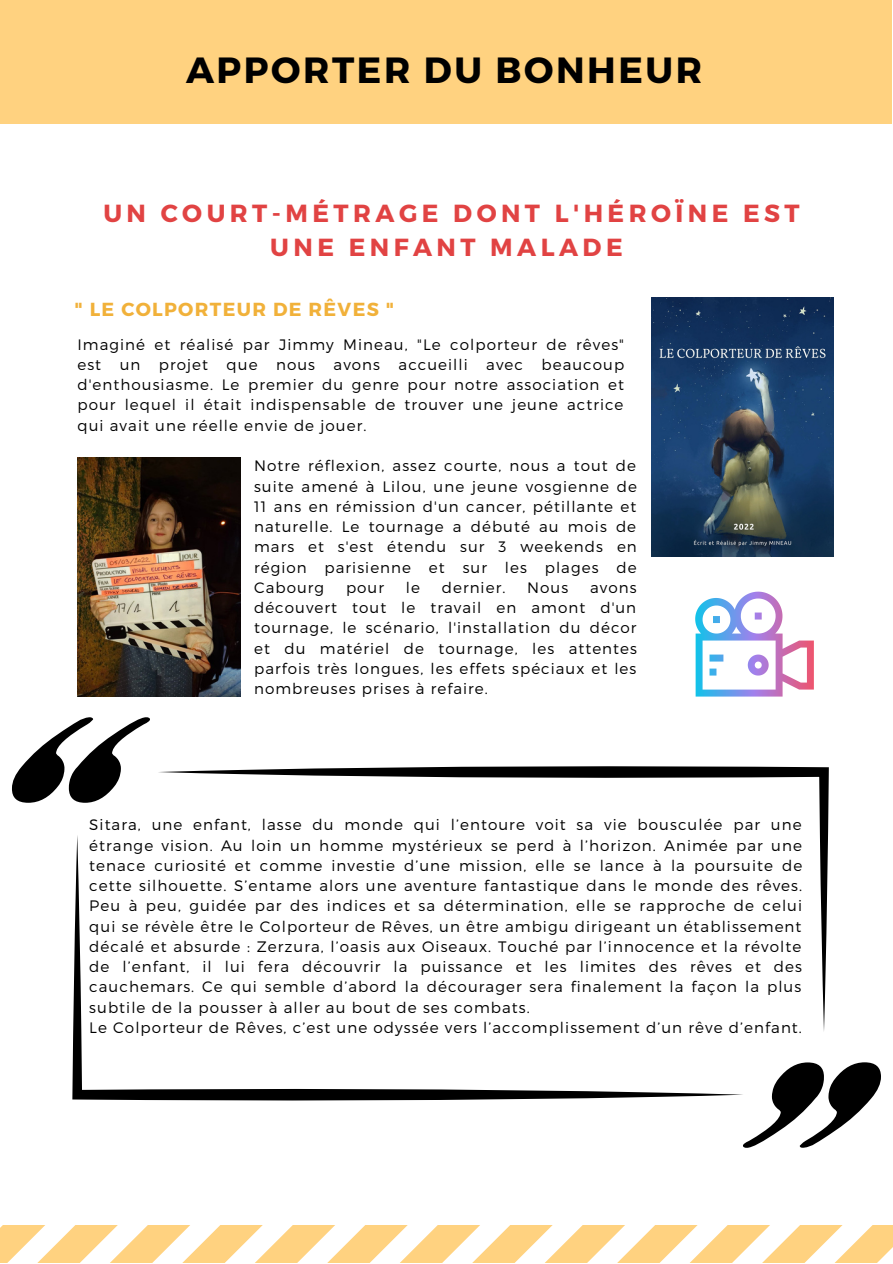
<style>
.page{position:relative;width:893px;height:1264px;background:#fff}
.page>*{position:absolute;margin:0;border:0;box-sizing:border-box;transform-origin:0 0}
.t1{font:700 36.45px "Montserrat";letter-spacing:.07em;color:#000}
.t2{font:700 24.75px/33.8px "Montserrat";letter-spacing:.18em;color:#e14343;text-align:center}
.t3{font:700 18.9px "Montserrat";letter-spacing:.07em;color:#f1b13a}
.t4{font:300 15.15px/20.2px "Montserrat";letter-spacing:.07em;color:#000;text-align:justify}
</style>
<div class="page">
<div style="left:0;top:0;width:891px;height:67px;background:#ffd280"></div>
<img style="left:77px;top:457px;width:163px;height:239px">
<img style="left:651px;top:298px;width:182px;height:258px">
<div style="left:0;top:56px;width:891px;height:67px;background:#ffd280"></div>
<svg style="left:695px;top:591px;width:118px;height:105px"></svg>
<svg style="left:743px;top:1062px;width:137px;height:85px"></svg>
<svg style="left:12px;top:717px;width:138px;height:85px"></svg>
<svg style="left:158px;top:766px;width:670px;height:265px"></svg>
<svg style="left:72px;top:834px;width:671px;height:267px"></svg>
<svg style="left:0;top:1225px;width:892px;height:37px"></svg>
<h1 class="t1" style="left:186px;top:46px;width:517px">APPORTER DU BONHEUR</h1>
<h2 class="t2" style="left:103px;top:195px;width:697px">UN COURT-MÉTRAGE DONT L'HÉROÏNE EST<br>UNE ENFANT MALADE</h2>
<p class="t3" style="left:74px;top:297px;width:321px">" LE COLPORTEUR DE RÊVES "</p>
<p class="t4" style="left:77px;top:333px;width:548px">Imaginé et réalisé par Jimmy Mineau, "Le colporteur de rêves" est un projet que nous avons accueilli avec beaucoup d'enthousiasme. Le premier du genre pour notre association et pour lequel il était indispensable de trouver une jeune actrice qui avait une réelle envie de jouer.</p>
<p class="t4" style="left:254px;top:455px;width:384px">Notre réflexion, assez courte, nous a tout de suite amené à Lilou, une jeune vosgienne de 11 ans en rémission d'un cancer, pétillante et naturelle. Le tournage a débuté au mois de mars et s'est étendu sur 3 weekends en région parisienne et sur les plages de Cabourg</p>
<p class="t4" style="left:346px;top:576px;width:40px">pour</p>
<p class="t4" style="left:406px;top:576px;width:16px">le</p>
<p class="t4" style="left:441px;top:576px;width:65px">dernier.</p>
<p class="t4" style="left:527px;top:576px;width:43px">Nous</p>
<p class="t4" style="left:254px;top:576px;width:384px;text-indent:336px">avons découvert tout le travail en amont d'un tournage, le scénario, l'installation du décor et du matériel de tournage, les attentes parfois très longues, les effets spéciaux et les nombreuses prises à refaire.</p>
<p class="t4" style="left:89px;top:814px;width:714px;text-align:left">Sitara, une enfant, lasse du monde qui l’entoure voit sa vie bousculée par une étrange vision. Au loin un homme mystérieux se perd à l’horizon. Animée par une tenace curiosité et comme investie d’une mission, elle se lance à la poursuite de cette silhouette. S’entame alors une aventure fantastique dans le monde des rêves.<br>Peu à peu, guidée par des indices et sa détermination, elle se rapproche de celui qui se révèle être le Colporteur de Rêves, un être ambigu dirigeant un établissement décalé et absurde : Zerzura, l’oasis aux Oiseaux. Touché par l’innocence et la révolte de l’enfant, il lui fera découvrir la puissance et les limites des rêves et des cauchemars. Ce qui semble d’abord la décourager sera finalement la façon la plus subtile de la pousser à aller au bout de ses combats.<br>Le Colporteur de Rêves, c’est une odyssée vers l’accomplissement d’un rêve d’enfant.</p>
</div>
